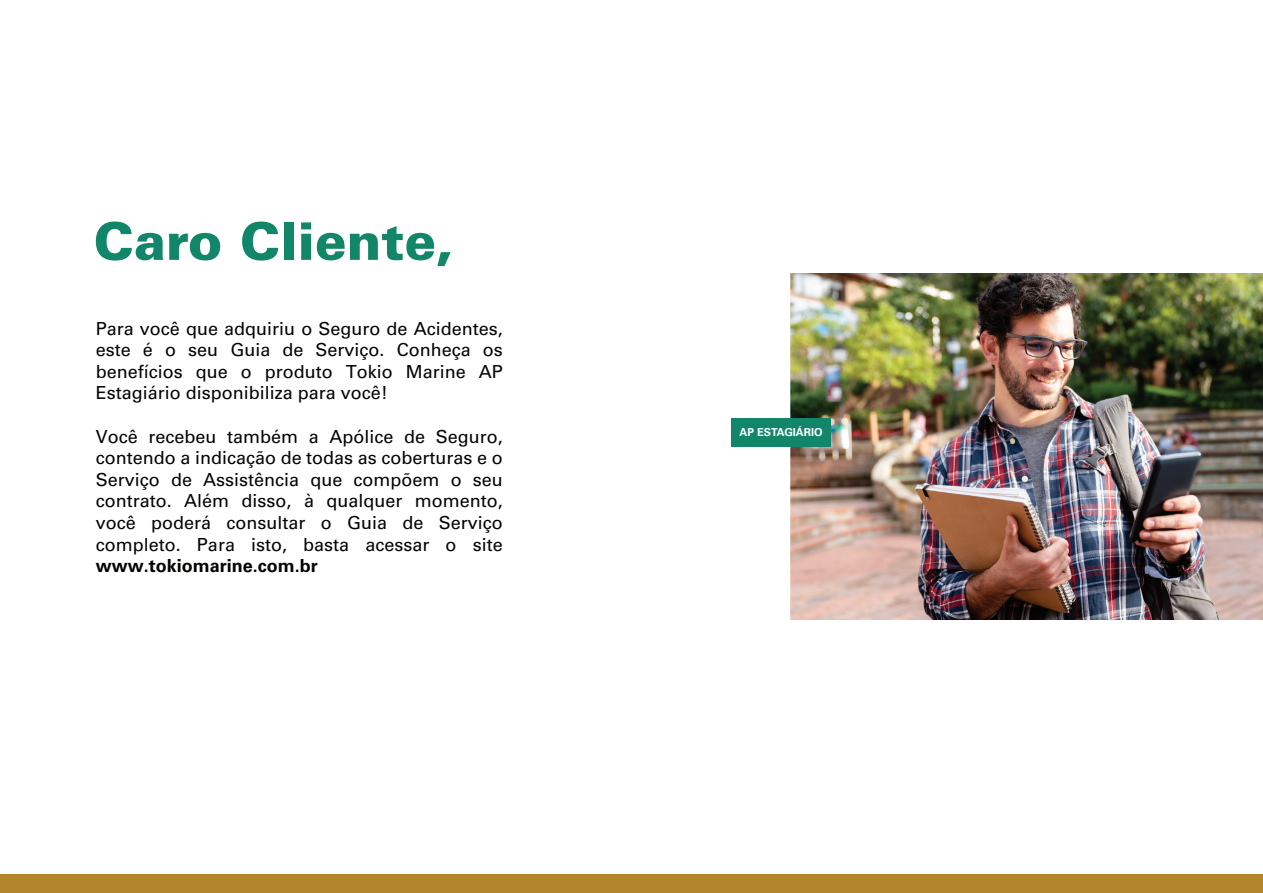
<style>
.page{position:relative;width:1263px;height:893px;background:#fff}
.page>*{position:absolute;margin:0;border:0;box-sizing:border-box;transform-origin:0 0}
.t1{font:900 52.05px "Univers LT Std";color:#118669}
.t2{font:18px/21.6px "Univers LT Std";color:#040503;text-align:justify}
.t3{font:700 18px "Univers LT Std";color:#040503}
.t4{font:700 10.95px "Univers LT Std";color:#fff}
</style>
<div class="page">
<div style="left:0;top:874px;width:1263px;height:19px;background:#b3862c"></div>
<img style="left:791px;top:274px;width:472px;height:345px">
<div style="left:731px;top:418px;width:100px;height:28px;background:#118669"></div>
<h1 class="t1" style="left:94px;top:209px;width:361px">Caro Cliente,</h1>
<p class="t2" style="left:96px;top:317px;width:408px">Para você que adquiriu o Seguro de Acidentes, este é o seu Guia de Serviço. Conheça os benefícios que o produto Tokio Marine AP Estagiário disponibiliza para você!</p>
<p class="t2" style="left:96px;top:425px;width:408px">Você recebeu também a Apólice de Seguro, contendo a indicação de todas as coberturas e o Serviço de Assistência que compõem o seu contrato. Além disso, à qualquer momento, você poderá consultar o Guia de Serviço completo. Para isto, basta acessar o site</p>
<p class="t3" style="left:96px;top:555px;width:224px">www.tokiomarine.com.br</p>
<p class="t4" style="left:740px;top:426px;width:85px">AP ESTAGIÁRIO</p>
</div>
